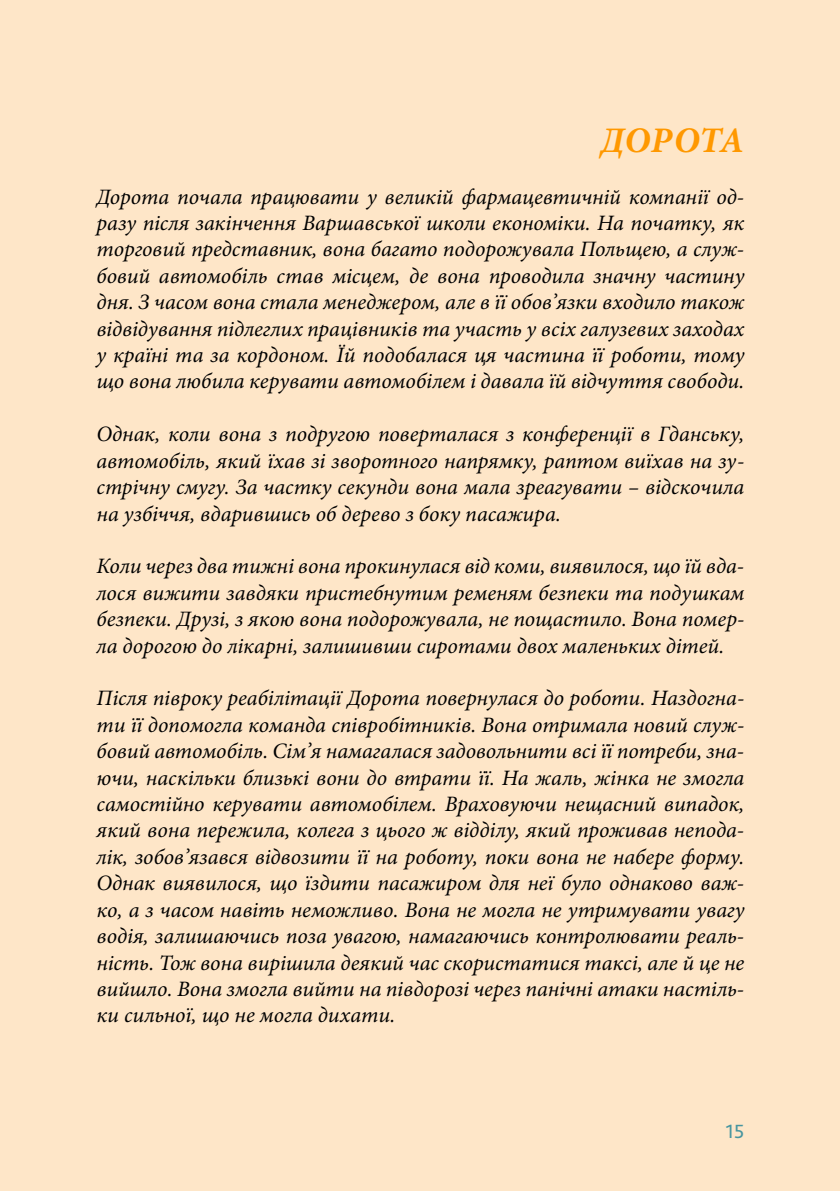
<style>
.page{position:relative;width:840px;height:1191px;background:#fff}
.page>*{position:absolute;margin:0;border:0;box-sizing:border-box;transform-origin:0 0}
.t1{font:italic 700 36px "Minion Pro";color:#ff9800}
.t2{font:italic 22px/26.4px "Minion Pro";color:#000;text-align:justify}
.t3{font:20px "Bliss 2";color:#47959f}
</style>
<div class="page">
<div style="left:0;top:0;width:839px;height:1191px;background:#fee6c8"></div>
<h1 class="t1" style="left:600px;top:115px;width:120px">Дорота</h1>
<p class="t2" style="left:96px;top:183px;width:649px">Дорота почала працювати у великій фармацевтичній компанії од&shy;разу після закінчення Варшавської школи економіки. На початку, як торговий представник, вона багато подорожувала Польщею, а служ&shy;бовий автомобіль став місцем, де вона проводила значну частину дня. З часом вона стала менеджером, але в її обов’язки входило також відвідування підлеглих працівників та участь у всіх галузевих заходах у країні та за кордоном. Їй подобалася ця частина її роботи, тому що вона любила керувати автомобілем і давала їй відчуття свободи.</p>
<p class="t2" style="left:96px;top:421px;width:649px">Однак, коли вона з подругою поверталася з конференції в Гданську, автомобіль, який їхав зі зворотного напрямку, раптом виїхав на зу&shy;стрічну смугу. За частку секунди вона мала зреагувати – відскочила на узбіччя, вдарившись об дерево з боку пасажира.</p>
<p class="t2" style="left:96px;top:553px;width:649px">Коли через два тижні вона прокинулася від коми, виявилося, що їй вда&shy;лося вижити завдяки пристебнутим ременям безпеки та подушкам безпеки. Друзі, з якою вона подорожувала, не пощастило. Вона помер&shy;ла дорогою до лікарні, залишивши сиротами двох маленьких дітей.</p>
<p class="t2" style="left:96px;top:685px;width:649px">Після півроку реабілітації Дорота повернулася до роботи. Наздогна&shy;ти її допомогла команда співробітників. Вона отримала новий служ&shy;бовий автомобіль. Сім’я намагалася задовольнити всі її потреби, зна&shy;ючи, наскільки близькі вони до втрати її. На жаль, жінка не змогла самостійно керувати автомобілем. Враховуючи нещасний випадок, який вона пережила, колега з цього ж відділу, який проживав непода&shy;лік, зобов’язався відвозити її на роботу, поки вона не набере форму.<br>Однак виявилося, що їздити пасажиром для неї було однаково важ&shy;ко, а з часом навіть неможливо. Вона не могла не утримувати увагу водія, залишаючись поза увагою, намагаючись контролювати реаль&shy;ність. Тож вона вирішила деякий час скористатися таксі, але й це не вийшло. Вона змогла вийти на півдорозі через панічні атаки настіль&shy;ки сильної, що не могла дихати.</p>
<p class="t3" style="left:725px;top:1118px;width:20px">15</p>
</div>
